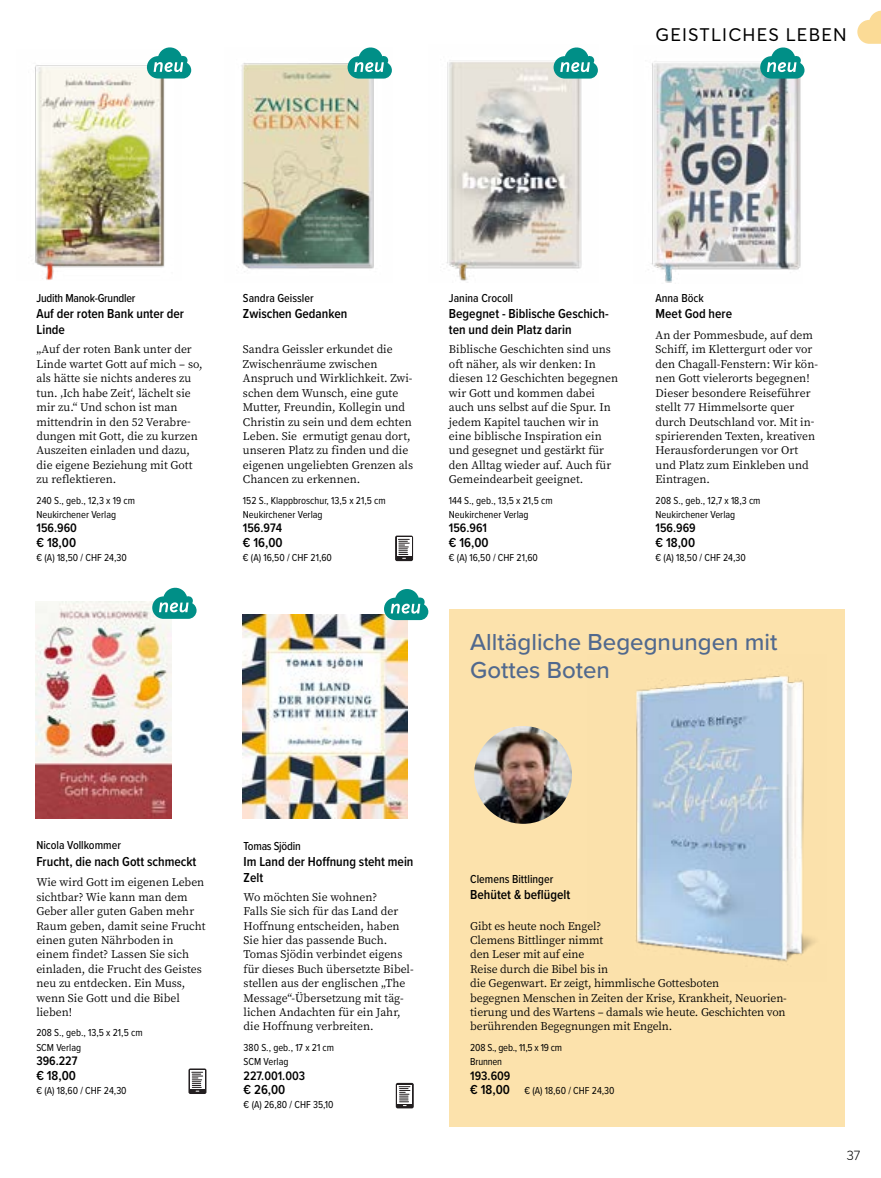
<style>
.page{position:relative;width:881px;height:1178px;background:#fff}
.page>*{position:absolute;margin:0;border:0;box-sizing:border-box;transform-origin:0 0}
.t1{font:500 24px/28.8px "Proxima Nova";color:#51698e}
.t2{font:18px "Averta";letter-spacing:.065em;color:#000}
.t3{font:600 13.5px/16.2px "Proxima Nova Cond";color:#000}
.t4{font:300 13.5px "Averta";color:#000}
.t5{font:600 12.75px "Proxima Nova Cond";color:#000}
.t6{font:500 12px "Proxima Nova Cond";color:#000}
.t7{font:500 12px "Proxima Nova Cond";letter-spacing:-.02em;color:#000}
.t8{font:11.7px/14.4px "Source Serif Variable";color:#000}
.t9{font:10.5px/14.4px "Proxima Nova Cond";color:#000}
.t10{font:10.5px/14.4px "Proxima Nova Cond";letter-spacing:-.02em;color:#000}
.s1{font-weight:600;font-size:13.5px}
</style>
<div class="page">
<svg style="left:857px;top:10px;width:23px;height:34px"></svg>
<img style="left:35px;top:65px;width:147px;height:215px">
<svg style="left:147px;top:47px;width:44px;height:31px"></svg>
<img style="left:243px;top:614px;width:164px;height:204px">
<svg style="left:395px;top:1083px;width:18px;height:25px"></svg>
<div style="left:397px;top:1085px;width:14px;height:18px;background:#fff"></div>
<svg style="left:399px;top:1086px;width:11px;height:20px"></svg>
<svg style="left:384px;top:589px;width:44px;height:31px"></svg>
<img style="left:238px;top:63px;width:136px;height:209px">
<svg style="left:395px;top:536px;width:18px;height:25px"></svg>
<svg style="left:397px;top:537px;width:14px;height:19px"></svg>
<svg style="left:398px;top:539px;width:11px;height:20px"></svg>
<svg style="left:347px;top:47px;width:45px;height:32px"></svg>
<img style="left:35px;top:602px;width:136px;height:216px">
<svg style="left:188px;top:1068px;width:18px;height:26px"></svg>
<svg style="left:190px;top:1070px;width:14px;height:19px"></svg>
<svg style="left:192px;top:1072px;width:10px;height:20px"></svg>
<svg style="left:152px;top:588px;width:44px;height:31px"></svg>
<img style="left:446px;top:60px;width:152px;height:221px">
<svg style="left:553px;top:47px;width:44px;height:32px"></svg>
<img style="left:648px;top:61px;width:153px;height:222px">
<svg style="left:759px;top:47px;width:45px;height:32px"></svg>
<div style="left:449px;top:609px;width:395px;height:518px;background:#fce2ac"></div>
<img style="left:636px;top:676px;width:179px;height:286px">
<img style="left:474px;top:726px;width:97px;height:98px;border-radius:49px">
<h2 class="t2" style="left:655px;top:22px;width:193px">GEISTLICHES LEBEN</h2>
<p class="t7" style="left:37px;top:289px;width:100px">Judith Manok-Grundler</p>
<p class="t3" style="left:37px;top:305px;width:149px">Auf der roten Bank unter der<br>Linde</p>
<p class="t8" style="left:37px;top:342px;width:168px">„Auf der roten Bank unter der<br>Linde wartet Gott auf mich – so, als hätte sie nichts anderes zu tun. ‚Ich habe Zeit‘, lächelt sie mir zu.“ Und schon ist man mittendrin in den 52 Verabre&shy;dungen mit Gott, die zu kurzen<br>Auszeiten einladen und dazu, die eigene Beziehung mit Gott zu reflektieren.</p>
<p class="t9" style="left:37px;top:492px;width:100px">240 S., geb., 12,3 x 19 cm<br>Neukirchener Verlag</p>
<p class="t5" style="left:37px;top:519px;width:42px">156.960</p>
<p class="t3" style="left:37px;top:534px;width:41px">€ 18,00</p>
<p class="t9" style="left:37px;top:550px;width:92px">€ (A) 18,50 / CHF 24,30</p>
<p class="t6" style="left:243px;top:289px;width:72px">Sandra Geissler</p>
<p class="t3" style="left:243px;top:305px;width:106px">Zwischen Gedanken</p>
<p class="t8" style="left:243px;top:342px;width:172px">Sandra Geissler erkundet die<br>Zwischenräume zwischen<br>Anspruch und Wirklichkeit. Zwi&shy;schen dem Wunsch, eine gute<br>Mutter, Freundin, Kollegin und<br>Christin zu sein und dem echten<br>Leben. Sie ermutigt genau dort, unseren Platz zu finden und die eigenen ungeliebten Grenzen als<br>Chancen zu erkennen.</p>
<p class="t9" style="left:243px;top:492px;width:144px">152 S., Klappbroschur, 13,5 x 21,5 cm<br>Neukirchener Verlag</p>
<p class="t5" style="left:243px;top:519px;width:41px">156.974</p>
<p class="t3" style="left:243px;top:534px;width:41px">€ 16,00</p>
<p class="t9" style="left:243px;top:550px;width:90px">€ (A) 16,50 / CHF 21,60</p>
<p class="t6" style="left:449px;top:289px;width:65px">Janina Crocoll</p>
<p class="t3" style="left:449px;top:305px;width:161px">Begegnet - Biblische Geschich&shy;ten und dein Platz darin</p>
<p class="t8" style="left:449px;top:342px;width:171px">Biblische Geschichten sind uns oft näher, als wir denken: In diesen 12 Geschichten begegnen wir Gott und kommen dabei auch uns selbst auf die Spur. In jedem Kapitel tauchen wir in eine biblische Inspiration ein und gesegnet und gestärkt für den Alltag wieder auf. Auch für<br>Gemeindearbeit geeignet.</p>
<p class="t9" style="left:449px;top:492px;width:105px">144 S., geb., 13,5 x 21,5 cm<br>Neukirchener Verlag</p>
<p class="t5" style="left:449px;top:519px;width:40px">156.961</p>
<p class="t3" style="left:449px;top:534px;width:41px">€ 16,00</p>
<p class="t9" style="left:449px;top:550px;width:90px">€ (A) 16,50 / CHF 21,60</p>
<p class="t6" style="left:655px;top:289px;width:50px">Anna Böck</p>
<p class="t3" style="left:655px;top:305px;width:78px">Meet God here</p>
<p class="t8" style="left:655px;top:328px;width:164px">An der Pommesbude, auf dem<br>Schiff, im Klettergurt oder vor den Chagall-Fenstern: Wir kön&shy;nen Gott vielerorts begegnen!<br>Dieser besondere Reiseführer stellt 77 Himmelsorte quer durch Deutschland vor. Mit in&shy;spirierenden Texten, kreativen<br>Herausforderungen vor Ort und Platz zum Einkleben und<br>Eintragen.</p>
<p class="t9" style="left:655px;top:492px;width:106px">208 S., geb., 12,7 x 18,3 cm<br>Neukirchener Verlag</p>
<p class="t5" style="left:655px;top:519px;width:42px">156.969</p>
<p class="t3" style="left:655px;top:534px;width:41px">€ 18,00</p>
<p class="t9" style="left:655px;top:550px;width:92px">€ (A) 18,50 / CHF 24,30</p>
<h1 class="t1" style="left:470px;top:626px;width:308px">Alltägliche Begegnungen mit<br>Gottes Boten</h1>
<p class="t6" style="left:36px;top:836px;width:86px">Nicola Vollkommer</p>
<p class="t3" style="left:36px;top:852px;width:161px">Frucht, die nach Gott schmeckt</p>
<p class="t8" style="left:36px;top:875px;width:171px">Wie wird Gott im eigenen Leben sichtbar? Wie kann man dem<br>Geber aller guten Gaben mehr<br>Raum geben, damit seine Frucht einen guten Nährboden in einem findet? Lassen Sie sich einladen, die Frucht des Geistes neu zu entdecken. Ein Muss, wenn Sie Gott und die Bibel lieben!</p>
<p class="t9" style="left:36px;top:1025px;width:108px">208 S., geb., 13,5 x 21,5 cm<br>SCM Verlag</p>
<p class="t5" style="left:36px;top:1051px;width:43px">396.227</p>
<p class="t3" style="left:36px;top:1066px;width:41px">€ 18,00</p>
<p class="t9" style="left:36px;top:1083px;width:92px">€ (A) 18,60 / CHF 24,30</p>
<p class="t7" style="left:243px;top:837px;width:59px">Tomas Sjödin</p>
<p class="t3" style="left:243px;top:853px;width:171px">Im Land der Hoffnung steht mein<br>Zelt</p>
<p class="t8" style="left:243px;top:890px;width:171px">Wo möchten Sie wohnen?<br>Falls Sie sich für das Land der<br>Hoffnung entscheiden, haben<br>Sie hier das passende Buch.<br>Tomas Sjödin verbindet eigens für dieses Buch übersetzte Bibel&shy;stellen aus der englischen „The<br>Message“-Übersetzung mit täg&shy;lichen Andachten für ein Jahr, die Hoffnung verbreiten.</p>
<p class="t9" style="left:243px;top:1039px;width:92px">380 S., geb., 17 x 21 cm<br>SCM Verlag</p>
<p class="t5" style="left:243px;top:1066px;width:63px">227.001.003</p>
<p class="t3" style="left:243px;top:1081px;width:43px">€ 26,00</p>
<p class="t9" style="left:243px;top:1097px;width:91px">€ (A) 26,80 / CHF 35,10</p>
<p class="t6" style="left:470px;top:870px;width:85px">Clemens Bittlinger</p>
<p class="t3" style="left:470px;top:886px;width:101px">Behütet &amp; beflügelt</p>
<p class="t8" style="left:470px;top:918px;width:318px">Gibt es heute noch Engel?<br>Clemens Bittlinger nimmt<br>den Leser mit auf eine<br>Reise durch die Bibel bis in<br>die Gegenwart. Er zeigt, himmlische Gottesboten<br>begegnen Menschen in Zeiten der Krise, Krankheit, Neuorien&shy;tierung und des Wartens – damals wie heute. Geschichten von berührenden Begegnungen mit Engeln.</p>
<p class="t10" style="left:470px;top:1039px;width:93px">208 S., geb., 11,5 x 19 cm<br>Brunnen</p>
<p class="t5" style="left:470px;top:1066px;width:42px">193.609</p>
<p class="t9" style="left:470px;top:1083px;width:146px"><span class="s1">€ 18,00</span> € (A) 18,60 / CHF 24,30</p>
<p class="t4" style="left:846px;top:1146px;width:15px">37</p>
</div>
